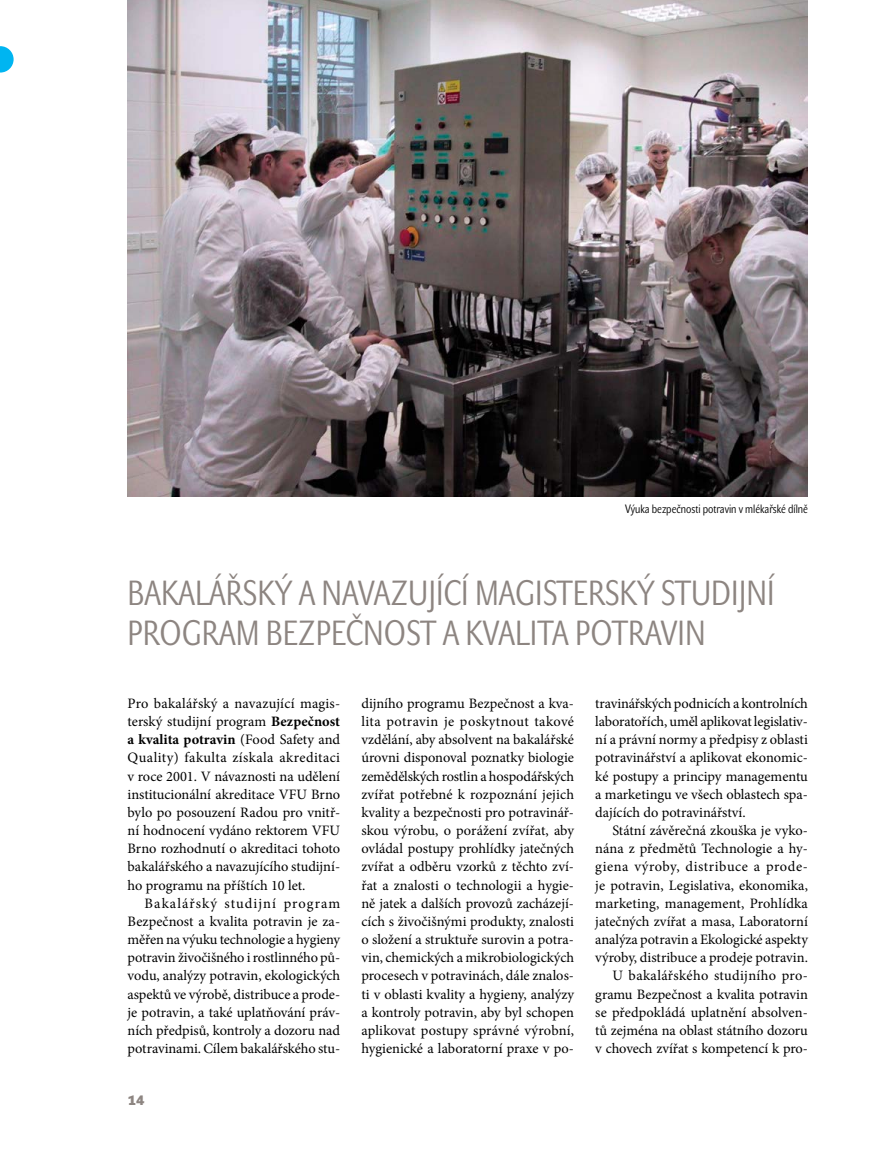
<style>
.page{position:relative;width:893px;height:1149px;background:#fff}
.page>*{position:absolute;margin:0;border:0;box-sizing:border-box;transform-origin:0 0}
.nad2{font:34.5px/40.5px "John Sans Cond Lite Pro";color:#8d8581}
.Normální{font:14.4px/18.1px "Minion Pro";letter-spacing:-.005em;color:#000;text-align:justify}
.Normální_bez{font:14.4px/18.1px "Minion Pro";color:#000;text-align:justify}
.t1{font:700 13.5px "John Sans Heavy Pro";color:#8d8581}
.popisek{font:12px "John Sans Cond Lite Pro";color:#000}
.s1{font-weight:700}
</style>
<div class="page">
<svg style="left:0;top:46px;width:14px;height:26px"></svg>
<img style="left:128px;top:0;width:680px;height:496px">
<p class="popisek" style="left:625px;top:501px;width:184px">Výuka bezpečnosti potravin v mlékařské dílně</p>
<p class="nad2" style="left:128px;top:572px;width:648px">BAKALÁŘSKÝ A NAVAZUJÍCÍ MAGISTERSKÝ STUDIJNÍ<br>PROGRAM BEZPEČNOST A KVALITA POTRAVIN</p>
<p class="Normální_bez" style="left:128px;top:694px;width:214px">Pro bakalářský a navazující magis&shy;terský studijní program <span class="s1">Bezpečnost a kvalita potravin</span> (Food Safety and Quality) fakulta získala akreditaci v roce 2001. V návaznosti na udělení institucionální akreditace VFU Brno bylo po posouzení Radou pro vnitř&shy;ní hodnocení vydáno rektorem VFU Brno rozhodnutí o akreditaci tohoto bakalářského a navazujícího studijní&shy;ho programu na příštích 10 let.</p>
<p class="Normální" style="left:128px;top:893px;width:214px;text-indent:17px">Bakalářský studijní program Bezpečnost a kvalita potravin je za&shy;měřen na výuku technologie a hygieny potravin živočišného i rostlinného pů&shy;vodu, analýzy potravin, ekologických aspektů ve výrobě, distribuce a prode&shy;je potravin, a také uplatňování práv&shy;ních předpisů, kontroly a dozoru nad potravinami. Cílem bakalářského stu-</p>
<p class="t1" style="left:128px;top:1092px;width:18px">14</p>
<p class="Normální" style="left:361px;top:694px;width:214px">dijního programu Bezpečnost a kva&shy;lita potravin je poskytnout takové vzdělání, aby absolvent na bakalářské úrovni disponoval poznatky biologie zemědělských rostlin a hospodářských zvířat potřebné k rozpoznání jejich kvality a bezpečnosti pro potravinář&shy;skou výrobu, o porážení zvířat, aby ovládal postupy prohlídky jatečných zvířat a odběru vzorků z těchto zví&shy;řat a znalosti o technologii a hygie&shy;ně jatek a dalších provozů zacházejí&shy;cích s živočišnými produkty, znalosti o složení a struktuře surovin a potra&shy;vin, chemických a mikrobiologických procesech v potravinách, dále znalos&shy;ti v oblasti kvality a hygieny, analýzy a kontroly potravin, aby byl schopen aplikovat postupy správné výrobní, hygienické a laboratorní praxe v po-</p>
<p class="Normální" style="left:595px;top:694px;width:214px">travinářských podnicích a kontrolních laboratořích, uměl aplikovat legislativ&shy;ní a právní normy a předpisy z oblasti potravinářství a aplikovat ekonomic&shy;ké postupy a principy managementu a marketingu ve všech oblastech spa&shy;dajících do potravinářství.</p>
<p class="Normální" style="left:595px;top:821px;width:214px;text-indent:17px">Státní závěrečná zkouška je vyko&shy;nána z předmětů Technologie a hy&shy;giena výroby, distribuce a prode&shy;je potravin, Legislativa, ekonomika, marketing, management, Prohlídka jatečných zvířat a masa, Laboratorní analýza potravin a Ekologické aspekty výroby, distribuce a prodeje potravin.</p>
<p class="Normální" style="left:595px;top:966px;width:214px;text-indent:17px">U bakalářského studijního pro&shy;gramu Bezpečnost a kvalita potravin se předpokládá uplatnění absolven&shy;tů zejména na oblast státního dozoru v chovech zvířat s kompetencí k pro-</p>
</div>
